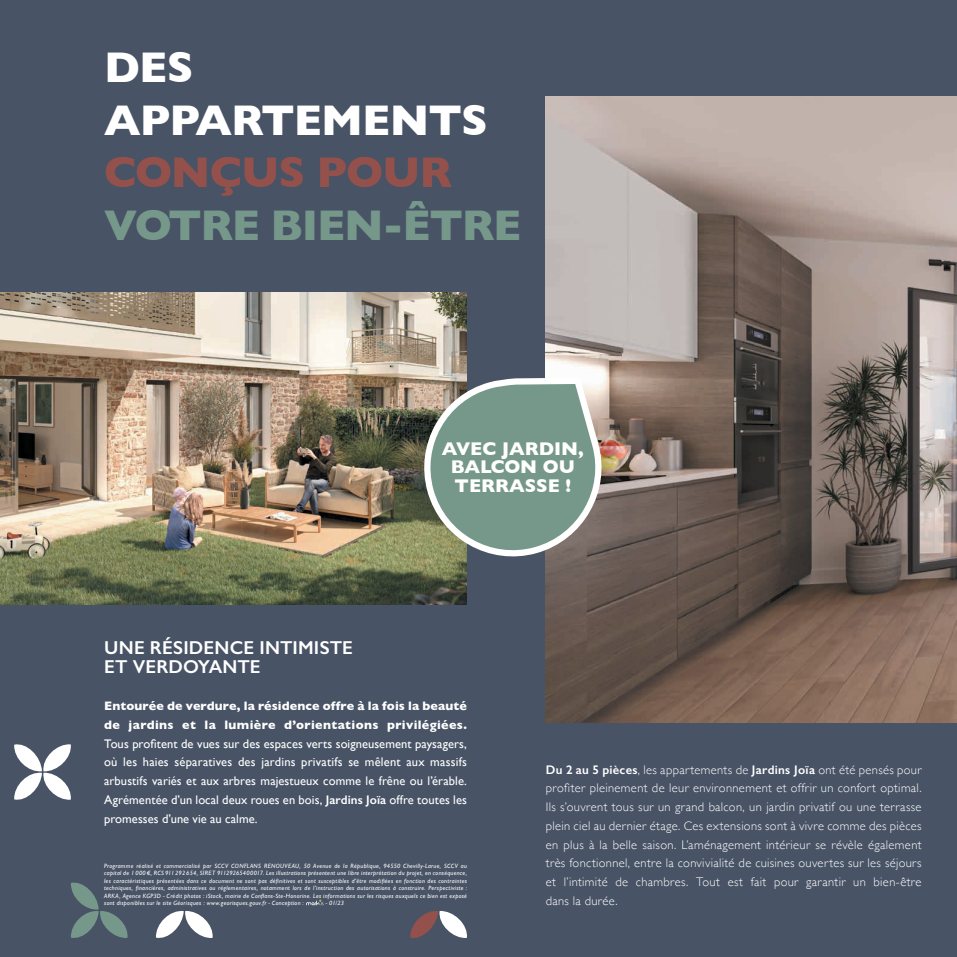
<style>
.page{position:relative;width:957px;height:957px;background:#485365}
.page>*{position:absolute;margin:0;border:0;box-sizing:border-box;transform-origin:0 0}
.t1{font:700 43.75px/52.5px "Gill Sans";letter-spacing:-.02em;color:#fff}
.t2{font:700 43.75px "Gill Sans";letter-spacing:-.03em;color:#76988b}
.t3{font:700 43.75px "Gill Sans";letter-spacing:-.02em;color:#94514c}
.t4{font:600 18.75px/18.8px "Gill Sans";letter-spacing:.005em;color:#fff}
.t5{font:700 18.75px/18.8px "Gill Sans";color:#fff;text-align:center}
.t6{font:300 12.5px/18.8px "Gill Sans";letter-spacing:.03em;color:#fff;text-align:justify}
.t7{font:12.5px/18.8px "Gill Sans";letter-spacing:.005em;color:#fff;text-align:justify}
.t8{font:700 12.5px/18.8px "Gill Sans";letter-spacing:.015em;color:#fff}
.t9{font:italic 6.25px/7.5px "Gill Sans";letter-spacing:.045em;color:#fff;text-align:justify}
.s1{font-weight:600}
</style>
<div class="page">
<img style="left:546px;top:97px;width:411px;height:625px">
<img style="left:0;top:292px;width:467px;height:312px">
<svg style="left:418px;top:374px;width:197px;height:196px;background:#87988c"></svg>
<svg style="left:306px;top:899px;width:18px;height:6px"></svg>
<svg style="left:14px;top:744px;width:57px;height:56px"></svg>
<svg style="left:71px;top:882px;width:57px;height:56px"></svg>
<svg style="left:156px;top:910px;width:57px;height:28px"></svg>
<svg style="left:410px;top:911px;width:57px;height:27px"></svg>
<h1 class="t1" style="left:104px;top:40px;width:385px">DES<br>APPARTEMENTS</h1>
<h1 class="t3" style="left:104px;top:138px;width:349px">CONÇUS POUR</h1>
<h1 class="t2" style="left:104px;top:190px;width:419px">VOTRE BIEN-ÊTRE</h1>
<h2 class="t5" style="left:442px;top:438px;width:143px">AVEC JARDIN,<br>BALCON OU<br>TERRASSE !</h2>
<h2 class="t4" style="left:104px;top:638px;width:250px">UNE RÉSIDENCE INTIMISTE<br>ET VERDOYANTE</h2>
<h3 class="t8" style="left:104px;top:696px;width:364px">Entourée de verdure, la résidence offre à la fois la beauté de jardins et la lumière d’orientations privilégiées.</h3>
<p class="t7" style="left:104px;top:734px;width:364px">Tous profitent de vues sur des espaces verts soigneusement paysagers, où les haies séparatives des jardins privatifs se mêlent aux massifs arbustifs variés et aux arbres majestueux comme le frêne ou l’érable.<br>Agrémentée d’un local deux roues en bois, <span class="s1">Jardins Joïa</span> offre toutes les promesses d’une vie au calme.</p>
<p class="t9" style="left:104px;top:862px;width:364px">Programme réalisé et commercialisé par SCCV CONFLANS RENOUVEAU, 50 Avenue de la République, 94550 Chevilly-Larue, SCCV au capital de 1 000 €, RCS 911 292 654, SIRET 91129265400017. Les illustrations présentent une libre interprétation du projet, en conséquence, les caractéristiques présentées dans ce document ne sont pas définitives et sont susceptibles d’être modifiées en fonction des contraintes techniques, financières, administratives ou réglementaires, notamment lors de l’instruction des autorisations à construire. Perspectiviste :<br>ARKA, Agence KGP3D - Crédit photos : iStock, mairie de Conflans-Ste-Honorine. Les informations sur les risques auxquels ce bien est exposé sont disponibles sur le site Géorisques : www.georisques.gouv.fr - Conception :</p>
<p class="t9" style="left:326px;top:899px;width:20px">- 01/23</p>
<p class="t6" style="left:546px;top:759px;width:377px"><span class="s1">Du 2 au 5 pièces</span>, les appartements de <span class="s1">Jardins Joïa</span> ont été pensés pour profiter pleinement de leur environnement et offrir un confort optimal.<br>Ils s’ouvrent tous sur un grand balcon, un jardin privatif ou une terrasse plein ciel au dernier étage. Ces extensions sont à vivre comme des pièces en plus à la belle saison. L’aménagement intérieur se révèle également très fonctionnel, entre la convivialité de cuisines ouvertes sur les séjours et l’intimité de chambres. Tout est fait pour garantir un bien-être dans la durée.</p>
</div>
